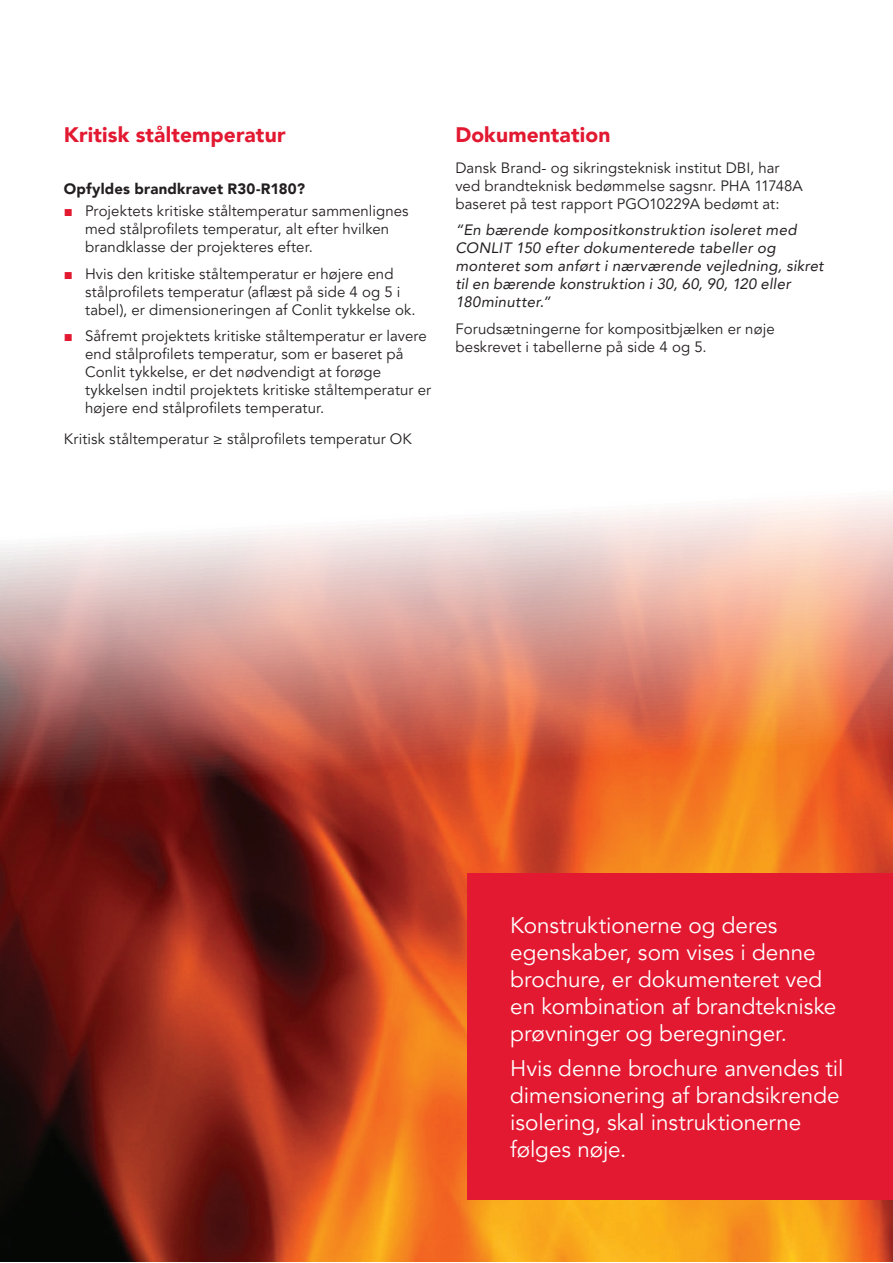
<style>
.page{position:relative;width:893px;height:1263px;background:#fff}
.page>*{position:absolute;margin:0;border:0;box-sizing:border-box;transform-origin:0 0}
.Callout_Body{font:22.5px/27px "Avenir LT Pro";letter-spacing:-.005em;color:#fff}
.Subheader_14pt{font:900 21px "Avenir LT Pro";letter-spacing:.005em;color:#e21931}
.Body_copy{font:15px/18px "Avenir LT Pro";letter-spacing:.005em;color:#231f20}
.Body_copy-2{font:italic 15px/18px "Avenir LT Pro";letter-spacing:.015em;color:#231f20}
.Subheader_10pt{font:900 15px "Avenir LT Pro";letter-spacing:.01em;color:#231f20}
.s1{font-family:"Arial";color:#e21931}
</style>
<div class="page">
<img style="left:0;top:498px;width:893px;height:764px">
<div style="left:468px;top:873px;width:425px;height:327px;background:#e21931"></div>
<p class="Subheader_14pt" style="left:64px;top:122px;width:223px">Kritisk ståltemperatur</p>
<p class="Subheader_10pt" style="left:64px;top:180px;width:243px">Opfyldes brandkravet R30-R180?</p>
<p class="Body_copy" style="left:85px;top:203px;width:325px;text-indent:-21px"><span class="s1">■</span> Projektets kritiske ståltemperatur sammenlignes med stålprofilets temperatur, alt efter hvilken brandklasse der projekteres efter.</p>
<p class="Body_copy" style="left:85px;top:265px;width:332px;text-indent:-21px"><span class="s1">■</span> Hvis den kritiske ståltemperatur er højere end stålprofilets temperatur (aflæst på side 4 og 5 i tabel), er dimensioneringen af Conlit tykkelse ok.</p>
<p class="Body_copy" style="left:85px;top:328px;width:348px;text-indent:-21px"><span class="s1">■</span> Såfremt projektets kritiske ståltemperatur er lavere end stålprofilets temperatur, som er baseret på Conlit tykkelse, er det nødvendigt at forøge tykkelsen indtil projektets kritiske ståltemperatur er højere end stålprofilets temperatur.</p>
<p class="Body_copy" style="left:64px;top:430px;width:350px">Kritisk ståltemperatur ≥ stålprofilets temperatur OK</p>
<p class="Subheader_14pt" style="left:455px;top:122px;width:156px">Dokumentation</p>
<p class="Body_copy" style="left:455px;top:159px;width:349px">Dansk Brand- og sikringsteknisk institut DBI, har ved brandteknisk bedømmelse sagsnr. PHA 11748A baseret på test rapport PGO10229A bedømt at:</p>
<p class="Body_copy-2" style="left:455px;top:221px;width:369px">“En bærende kompositkonstruktion isoleret med CONLIT 150 efter dokumenterede tabeller og monteret som anført i nærværende vejledning, sikret til en bærende konstruktion i 30, 60, 90, 120 eller 180minutter.”</p>
<p class="Body_copy" style="left:455px;top:320px;width:321px">Forudsætningerne for kompositbjælken er nøje beskrevet i tabellerne på side 4 og 5.</p>
<p class="Callout_Body" style="left:510px;top:912px;width:328px">Konstruktionerne og deres egenskaber, som vises i denne brochure, er dokumenteret ved en kombination af brandtekniske prøvninger og beregninger.</p>
<p class="Callout_Body" style="left:510px;top:1055px;width:335px">Hvis denne brochure anvendes til dimensionering af brandsikrende isolering, skal instruktionerne følges nøje.</p>
</div>
